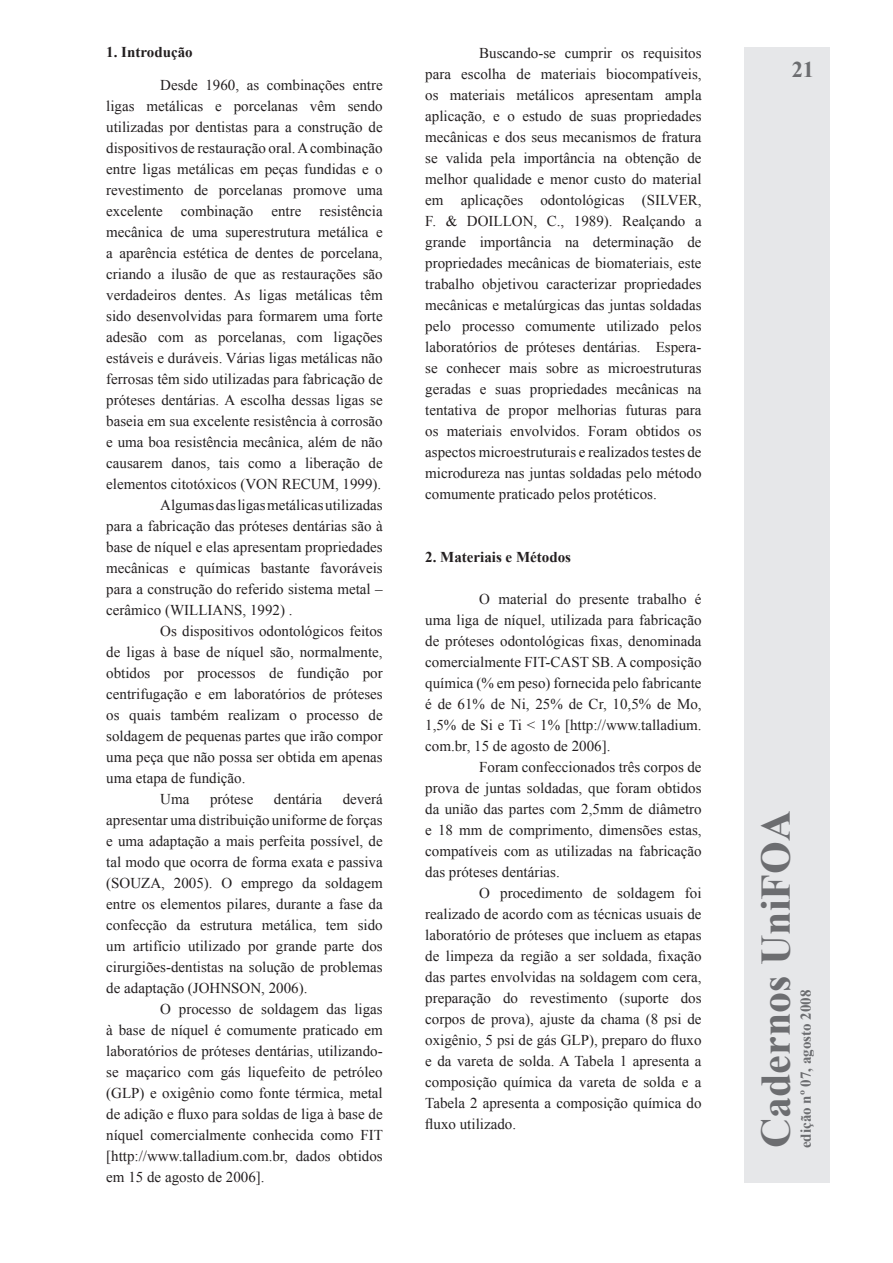
<style>
.page{position:relative;width:893px;height:1263px;background:#fff}
.page>*{position:absolute;margin:0;border:0;box-sizing:border-box;transform-origin:0 0}
.t1{font:700 42px "Times New Roman";color:#6c6d70}
.t2{font:700 22.5px "Times New Roman";color:#6c6d70}
.t3{font:15px/21px "Times New Roman";color:#231f20;text-align:justify}
.t4{font:700 15px "Times New Roman";color:#231f20}
.t5{font:700 15px "Times New Roman";color:#6c6d70}
</style>
<div class="page">
<div style="left:744px;top:47px;width:85px;height:1136px;background:#e6e7e9"></div>
<p class="t4" style="left:106px;top:42px;width:88px">1. Introdução</p>
<p class="t3" style="left:106px;top:75px;width:278px;text-indent:54px">Desde 1960, as combinações entre ligas metálicas e porcelanas vêm sendo utilizadas por dentistas para a construção de dispositivos de restauração oral. A combinação entre ligas metálicas em peças fundidas e o revestimento de porcelanas promove uma excelente combinação entre resistência mecânica de uma superestrutura metálica e a aparência estética de dentes de porcelana, criando a ilusão de que as restaurações são verdadeiros dentes. As ligas metálicas têm sido desenvolvidas para formarem uma forte adesão com as porcelanas, com ligações estáveis e duráveis. Várias ligas metálicas não ferrosas têm sido utilizadas para fabricação de próteses dentárias. A escolha dessas ligas se baseia em sua excelente resistência à corrosão e uma boa resistência mecânica, além de não causarem danos, tais como a liberação de elementos citotóxicos (VON RECUM, 1999).</p>
<p class="t3" style="left:106px;top:495px;width:278px;text-indent:54px">Algumas das ligas metálicas utilizadas para a fabricação das próteses dentárias são à base de níquel e elas apresentam propriedades mecânicas e químicas bastante favoráveis para a construção do referido sistema metal – cerâmico (WILLIANS, 1992) .</p>
<p class="t3" style="left:106px;top:621px;width:278px;text-indent:54px">Os dispositivos odontológicos feitos de ligas à base de níquel são, normalmente, obtidos por processos de fundição por centrifugação e em laboratórios de próteses os quais também realizam o processo de soldagem de pequenas partes que irão compor uma peça que não possa ser obtida em apenas uma etapa de fundição.</p>
<p class="t3" style="left:160px;top:789px;width:31px">Uma</p>
<p class="t3" style="left:210px;top:789px;width:45px">prótese</p>
<p class="t3" style="left:274px;top:789px;width:50px">dentária</p>
<p class="t3" style="left:106px;top:789px;width:278px;text-indent:236px">deverá apresentar uma distribuição uniforme de forças e uma adaptação a mais perfeita possível, de tal modo que ocorra de forma exata e passiva (SOUZA, 2005). O emprego da soldagem entre os elementos pilares, durante a fase da confecção da estrutura metálica, tem sido um artifício utilizado por grande parte dos cirurgiões-dentistas na solução de problemas de adaptação (JOHNSON, 2006).</p>
<p class="t3" style="left:106px;top:999px;width:278px;text-indent:54px">O processo de soldagem das ligas à base de níquel é comumente praticado em laboratórios de próteses dentárias, utilizando&shy;se maçarico com gás liquefeito de petróleo (GLP) e oxigênio como fonte térmica, metal de adição e fluxo para soldas de liga à base de níquel comercialmente conhecida como FIT [http://www.talladium.com.br, dados obtidos em 15 de agosto de 2006].</p>
<p class="t3" style="left:425px;top:42px;width:278px;text-indent:54px">Buscando-se cumprir os requisitos para escolha de materiais biocompatíveis, os materiais metálicos apresentam ampla aplicação, e o estudo de suas propriedades mecânicas e dos seus mecanismos de fratura se valida pela importância na obtenção de melhor qualidade e menor custo do material em aplicações odontológicas (SILVER, F. &amp; DOILLON, C., 1989). Realçando a grande importância na determinação de propriedades mecânicas de biomateriais, este trabalho objetivou caracterizar propriedades mecânicas e metalúrgicas das juntas soldadas pelo processo comumente utilizado pelos laboratórios de próteses dentárias. Espera&shy;se conhecer mais sobre as microestruturas geradas e suas propriedades mecânicas na tentativa de propor melhorias futuras para os materiais envolvidos. Foram obtidos os aspectos microestruturais e realizados testes de microdureza nas juntas soldadas pelo método comumente praticado pelos protéticos.</p>
<p class="t4" style="left:425px;top:546px;width:147px">2. Materiais e Métodos</p>
<p class="t3" style="left:425px;top:588px;width:278px;text-indent:54px">O material do presente trabalho é uma liga de níquel, utilizada para fabricação de próteses odontológicas fixas, denominada comercialmente FIT-CAST SB. A composição química (% em peso) fornecida pelo fabricante é de 61% de Ni, 25% de Cr, 10,5% de Mo, 1,5% de Si e Ti &lt; 1% [http://www.talladium. com.br, 15 de agosto de 2006].</p>
<p class="t3" style="left:425px;top:756px;width:278px;text-indent:54px">Foram confeccionados três corpos de prova de juntas soldadas, que foram obtidos da união das partes com 2,5mm de diâmetro e 18 mm de comprimento, dimensões estas, compatíveis com as utilizadas na fabricação das próteses dentárias.</p>
<p class="t3" style="left:425px;top:882px;width:278px;text-indent:54px">O procedimento de soldagem foi realizado de acordo com as técnicas usuais de laboratório de próteses que incluem as etapas de limpeza da região a ser soldada, fixação das partes envolvidas na soldagem com cera, preparação do revestimento (suporte dos corpos de prova), ajuste da chama (8 psi de oxigênio, 5 psi de gás GLP), preparo do fluxo e da vareta de solda. A Tabela 1 apresenta a composição química da vareta de solda e a Tabela 2 apresenta a composição química do fluxo utilizado.</p>
<p class="t2" style="left:792px;top:54px;width:24px">21</p>
<p class="t1" style="left:747px;top:1148px;width:339px;rotate:-90deg">Cadernos UniFOA</p>
<p class="t5" style="left:795px;top:1148px;width:160px;rotate:-90deg">edição nº 07, agosto 2008</p>
</div>
